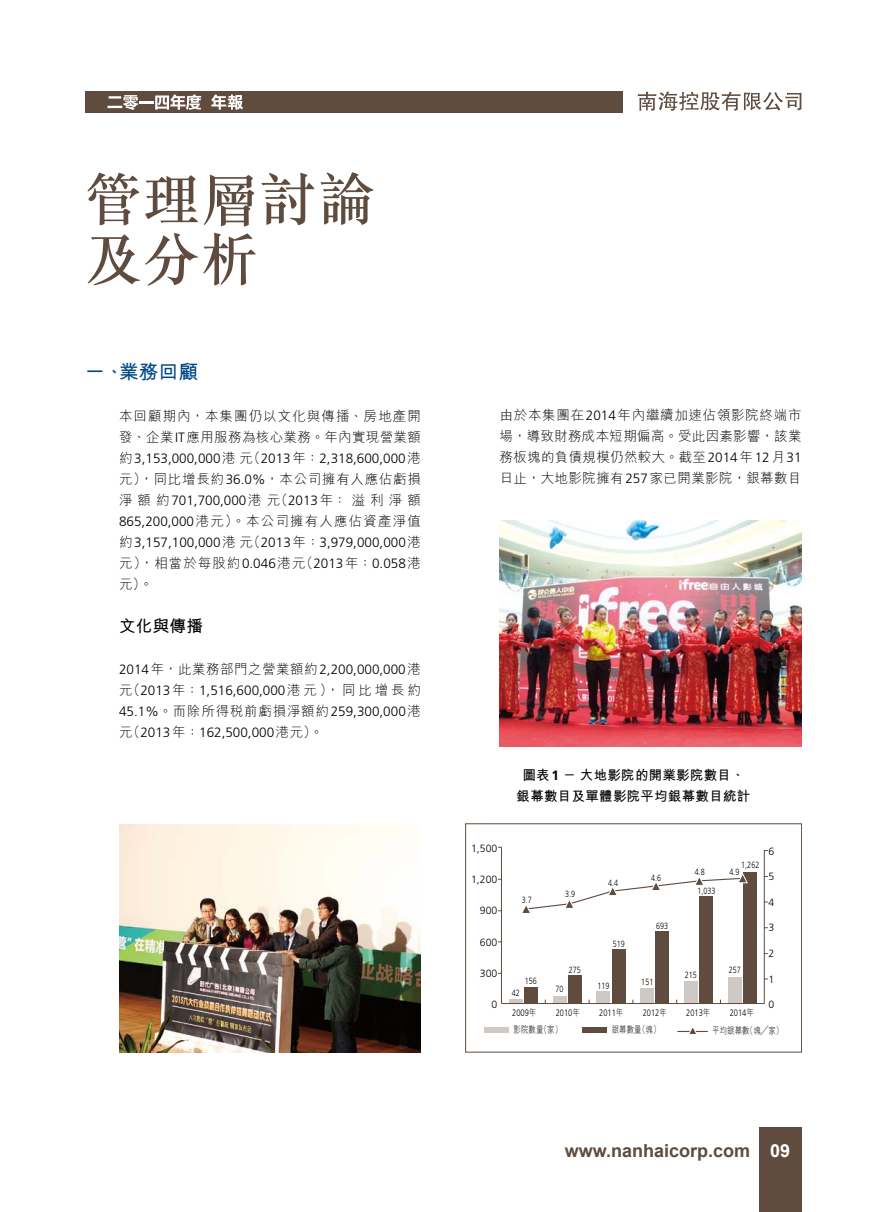
<style>
.page{position:relative;width:893px;height:1212px;background:#fff}
.page>*{position:absolute;margin:0;border:0;box-sizing:border-box;transform-origin:0 0}
.t1{font:500 57px/60px "M Sung HK";letter-spacing:.02em;color:#604c3f}
.t2{font:700 19.5px "M Hei HK";color:#004986}
.t3{font:700 18px "Arial";color:#604c3f}
.t4{font:700 16.5px "M Hei HK";letter-spacing:.02em;color:#000}
.t5{font:300 13.5px/21px "Frutiger LT Std";color:#000;text-align:justify}
.t6{font:300 13.5px/21px "M Hei HK";letter-spacing:.03em;color:#000;text-align:justify}
.t7{font:300 13.5px/21px "M Hei HK";letter-spacing:.08em;color:#000}
.t8{font:700 13.5px/21px "M Hei HK";letter-spacing:.02em;color:#000;text-align:center}
.t9{font:300 13.5px/21px "M Hei HK";letter-spacing:.075em;color:#000}
.t10{font:300 13.5px "M Hei HK";letter-spacing:.085em;color:#000}
.t11{font:300 13.5px "M Hei HK";letter-spacing:.055em;color:#000}
.t12{font:300 10.5px "Frutiger LT Std";color:#000}
.t13{font:300 9.3px "Frutiger LT Std";color:#000;scale:.8 1}
.t14{font:300 9.3px "M Hei HK";color:#000;scale:.8 1}
.t15{font:300 9px "Frutiger LT Std";color:#000;scale:.8 1}
.s1{font-family:"Frutiger LT Std"}
.s2{font-family:"M Hei HK"}
.s3{color:#fff}
</style>
<div class="page">
<div style="left:85px;top:92px;width:538px;height:21px;background:#604c3f"></div>
<svg style="left:638px;top:92px;width:164px;height:19px"></svg>
<svg style="left:107px;top:94px;width:94px;height:16px"></svg>
<svg style="left:211px;top:94px;width:32px;height:16px"></svg>
<div style="left:759px;top:1127px;width:42px;height:85px;background:#604c3f"></div>
<img style="left:119px;top:824px;width:302px;height:228px">
<img style="left:499px;top:520px;width:302px;height:227px">
<div style="left:465px;top:823px;width:337px;height:229px;border:1px solid #604c3f"></div>
<div style="left:484px;top:1027px;width:25px;height:6px;background:#cfc9c5"></div>
<div style="left:582px;top:1027px;width:25px;height:6px;background:#604c3f"></div>
<hr style="left:677px;top:1031px;width:31px;height:1px;background:#604c3f">
<svg style="left:688px;top:1028px;width:9px;height:6px"></svg>
<hr style="left:501px;top:1003px;width:263px;height:1px;background:#604c3f">
<hr style="left:501px;top:847px;width:1px;height:156px;background:#604c3f">
<div style="left:524px;top:987px;width:14px;height:16px;background:#604c3f"></div>
<div style="left:568px;top:975px;width:14px;height:28px;background:#604c3f"></div>
<div style="left:612px;top:949px;width:13px;height:54px;background:#604c3f"></div>
<div style="left:655px;top:931px;width:14px;height:72px;background:#604c3f"></div>
<div style="left:699px;top:896px;width:14px;height:107px;background:#604c3f"></div>
<div style="left:743px;top:872px;width:14px;height:131px;background:#604c3f"></div>
<hr style="left:509px;top:999px;width:14px;height:4px;background:#cfc9c5">
<div style="left:553px;top:996px;width:13px;height:7px;background:#cfc9c5"></div>
<div style="left:596px;top:991px;width:14px;height:12px;background:#cfc9c5"></div>
<div style="left:640px;top:988px;width:14px;height:15px;background:#cfc9c5"></div>
<div style="left:684px;top:981px;width:14px;height:22px;background:#cfc9c5"></div>
<div style="left:728px;top:977px;width:14px;height:26px;background:#cfc9c5"></div>
<hr style="left:764px;top:850px;width:1px;height:153px;background:#604c3f">
<svg style="left:522px;top:873px;width:226px;height:40px"></svg>
<h1 class="t1" style="left:85px;top:167px;width:291px">管理層討論及分析</h1>
<h2 class="t2" style="left:85px;top:357px;width:115px">一、業務回顧</h2>
<p class="t7" style="left:119px;top:405px;width:303px">本回顧期內，本集團仍以文化與傳播、房地產開發、企業<span class="s1">IT</span>應用服務為核心業務。年內實現營業額</p>
<p class="t5" style="left:119px;top:448px;width:303px"><span class="s2">約</span>3,153,000,000<span class="s2">港元（</span>2013<span class="s2">年：</span>2,318,600,000<span class="s2">港</span></p>
<p class="t11" style="left:119px;top:472px;width:303px">元），同比增長約<span class="s1">36.0%</span>，本公司擁有人應佔虧損</p>
<p class="t5" style="left:119px;top:490px;width:303px"><span class="s2">淨額約</span>701,700,000<span class="s2">港元（</span>2013<span class="s2">年：溢利淨額</span></p>
<p class="t10" style="left:119px;top:514px;width:303px"><span class="s1">865,200,000</span>港元）。本公司擁有人應佔資產淨值</p>
<p class="t5" style="left:119px;top:532px;width:303px"><span class="s2">約</span>3,157,100,000<span class="s2">港元（</span>2013<span class="s2">年：</span>3,979,000,000<span class="s2">港</span></p>
<p class="t9" style="left:119px;top:552px;width:303px">元），相當於每股約<span class="s1">0.046</span>港元（<span class="s1">2013</span>年：<span class="s1">0.058</span>港元）。</p>
<p class="t4" style="left:119px;top:614px;width:85px">文化與傳播</p>
<p class="t5" style="left:119px;top:659px;width:303px">2014<span class="s2">年，此業務部門之營業額約</span>2,200,000,000<span class="s2">港元（</span>2013<span class="s2">年：</span>1,516,600,000<span class="s2">港元），同比增長約</span>45.1%<span class="s2">。而除所得稅前虧損淨額約</span>259,300,000<span class="s2">港元（</span>2013<span class="s2">年：</span>162,500,000<span class="s2">港元）。</span></p>
<p class="t6" style="left:500px;top:405px;width:303px">由於本集團在<span class="s1">2014</span>年內繼續加速佔領影院終端市場，導致財務成本短期偏高。受此因素影響，該業務板塊的負債規模仍然較大。截至<span class="s1">2014</span>年<span class="s1">12</span>月<span class="s1">31</span>日止，大地影院擁有<span class="s1">257</span>家已開業影院，銀幕數目</p>
<p class="t8" style="left:517px;top:763px;width:235px">圖表<span class="s1">1</span> －大地影院的開業影院數目、銀幕數目及單體影院平均銀幕數目統計</p>
<p class="t12" style="left:471px;top:842px;width:28px">1,500</p>
<p class="t12" style="left:768px;top:845px;width:7px">6</p>
<p class="t12" style="left:471px;top:873px;width:28px">1,200</p>
<p class="t12" style="left:480px;top:905px;width:19px">900</p>
<p class="t15" style="left:522px;top:895px;width:14px">3.7</p>
<p class="t15" style="left:565px;top:889px;width:14px">3.9</p>
<p class="t15" style="left:608px;top:877px;width:14px">4.4</p>
<p class="t15" style="left:651px;top:872px;width:14px">4.6</p>
<p class="t15" style="left:741px;top:860px;width:24px">1,262</p>
<p class="t15" style="left:695px;top:867px;width:14px">4.8</p>
<p class="t15" style="left:730px;top:866px;width:14px">4.9</p>
<p class="t15" style="left:697px;top:885px;width:24px">1,033</p>
<p class="t12" style="left:768px;top:871px;width:7px">5</p>
<p class="t12" style="left:768px;top:896px;width:7px">4</p>
<p class="t15" style="left:656px;top:920px;width:17px">693</p>
<p class="t12" style="left:768px;top:922px;width:7px">3</p>
<p class="t12" style="left:480px;top:936px;width:19px">600</p>
<p class="t15" style="left:613px;top:938px;width:17px">519</p>
<p class="t12" style="left:768px;top:947px;width:7px">2</p>
<p class="t12" style="left:480px;top:967px;width:19px">300</p>
<p class="t15" style="left:525px;top:976px;width:17px">156</p>
<p class="t15" style="left:512px;top:988px;width:12px">42</p>
<p class="t15" style="left:569px;top:964px;width:17px">275</p>
<p class="t15" style="left:556px;top:984px;width:12px">70</p>
<p class="t15" style="left:597px;top:981px;width:17px">119</p>
<p class="t15" style="left:641px;top:977px;width:17px">151</p>
<p class="t15" style="left:685px;top:970px;width:17px">215</p>
<p class="t15" style="left:729px;top:965px;width:17px">257</p>
<p class="t12" style="left:768px;top:973px;width:7px">1</p>
<p class="t12" style="left:491px;top:998px;width:7px">0</p>
<p class="t12" style="left:768px;top:998px;width:7px">0</p>
<p class="t13" style="left:512px;top:1007px;width:32px">2009<span class="s2">年</span></p>
<p class="t13" style="left:556px;top:1007px;width:32px">2010<span class="s2">年</span></p>
<p class="t13" style="left:599px;top:1007px;width:32px">2011<span class="s2">年</span></p>
<p class="t13" style="left:643px;top:1007px;width:32px">2012<span class="s2">年</span></p>
<p class="t13" style="left:686px;top:1007px;width:32px">2013<span class="s2">年</span></p>
<p class="t13" style="left:730px;top:1007px;width:32px">2014<span class="s2">年</span></p>
<p class="t14" style="left:513px;top:1025px;width:62px">影院數量（家）</p>
<p class="t14" style="left:612px;top:1025px;width:62px">銀幕數量（塊）</p>
<p class="t14" style="left:712px;top:1026px;width:91px">平均銀幕數（塊╱家）</p>
<h3 class="t3" style="left:565px;top:1138px;width:227px">www.nanhaicorp.com <span class="s3">09</span></h3>
</div>
